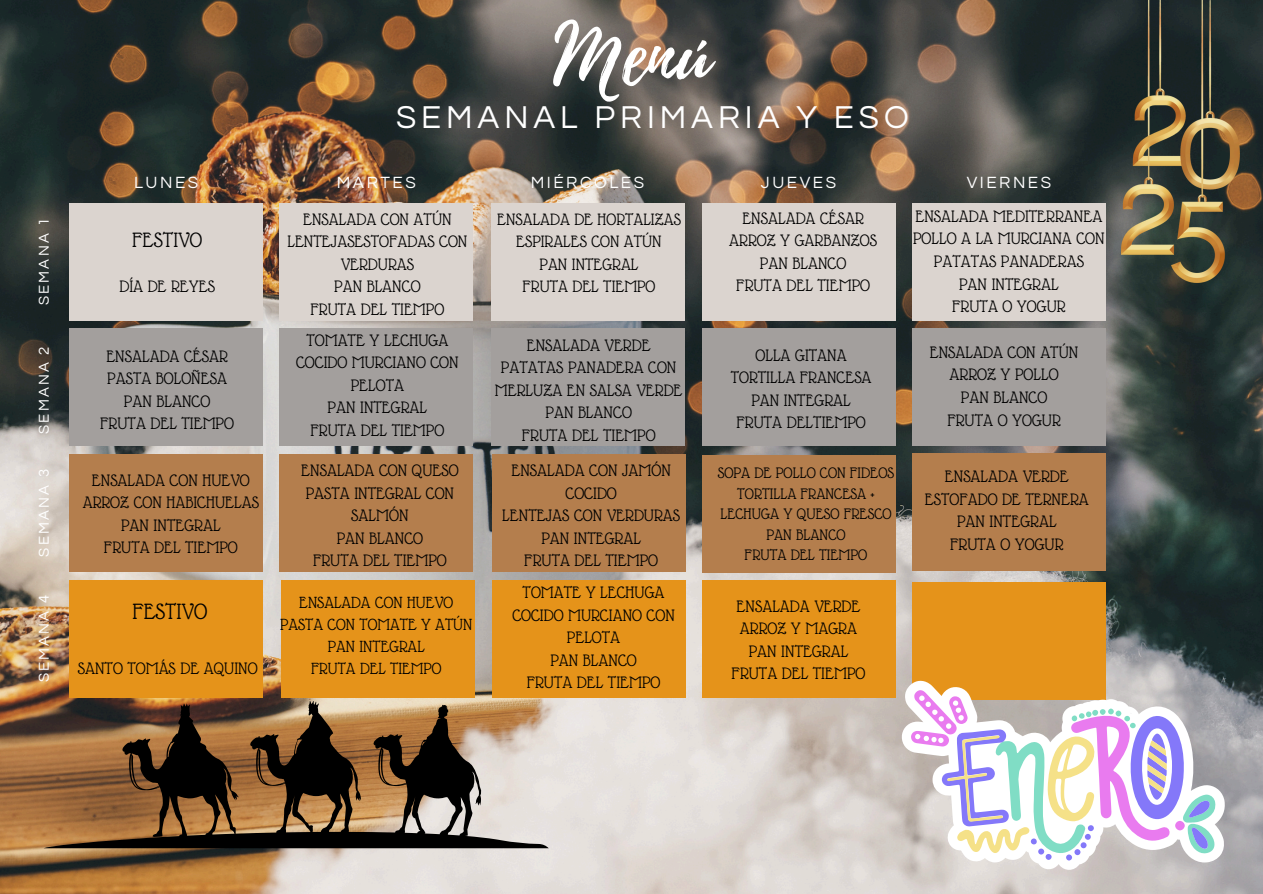
<style>
.page{position:relative;width:1263px;height:894px;background:#fff}
.page>*{position:absolute;margin:0;border:0;box-sizing:border-box;transform-origin:0 0}
.t1{font:83.1px "Playlist Script";color:#fff}
.t2{font:32.85px "Questrial";letter-spacing:.15em;color:#fff}
.t3{font:24px "Glass Antiqua";color:#000}
.t4{font:22.5px "Glass Antiqua";color:#000}
.t5{font:18px/22.5px "Glass Antiqua";color:#000;text-align:center}
.t6{font:17.85px/22.4px "Glass Antiqua";color:#000;text-align:center}
.t7{font:17.55px/21.9px "Glass Antiqua";color:#000;text-align:center}
.t8{font:16.95px "Questrial";letter-spacing:.15em;color:#fff}
.t9{font:16.5px/20.5px "Glass Antiqua";color:#000;text-align:center}
.t10{font:14.85px "Questrial";letter-spacing:.15em;color:#fff}
</style>
<div class="page">
<img style="left:0;top:0;width:1263px;height:893px">
<div style="left:69px;top:203px;width:194px;height:117px;background:#dbd4cf"></div>
<div style="left:280px;top:203px;width:193px;height:117px;background:#dbd4cf"></div>
<div style="left:491px;top:203px;width:193px;height:117px;background:#dbd4cf"></div>
<div style="left:702px;top:203px;width:193px;height:117px;background:#dbd4cf"></div>
<div style="left:912px;top:203px;width:193px;height:117px;background:#dbd4cf"></div>
<div style="left:69px;top:329px;width:194px;height:117px;background:#a39f9d"></div>
<div style="left:69px;top:454px;width:194px;height:117px;background:#b47e4d"></div>
<div style="left:69px;top:580px;width:194px;height:117px;background:#e5931a"></div>
<div style="left:280px;top:329px;width:193px;height:117px;background:#a39f9d"></div>
<div style="left:491px;top:329px;width:193px;height:117px;background:#a39f9d"></div>
<div style="left:492px;top:454px;width:194px;height:117px;background:#b47e4d"></div>
<div style="left:280px;top:454px;width:193px;height:117px;background:#b47e4d"></div>
<div style="left:281px;top:580px;width:193px;height:117px;background:#e5931a"></div>
<div style="left:702px;top:329px;width:194px;height:117px;background:#a39f9d"></div>
<div style="left:702px;top:455px;width:193px;height:117px;background:#b47e4d"></div>
<div style="left:492px;top:580px;width:194px;height:117px;background:#e5931a"></div>
<div style="left:912px;top:453px;width:193px;height:117px;background:#b47e4d"></div>
<div style="left:912px;top:328px;width:193px;height:117px;background:#a39f9d"></div>
<div style="left:702px;top:580px;width:193px;height:117px;background:#e5931a"></div>
<div style="left:912px;top:582px;width:193px;height:117px;background:#e5931a"></div>
<svg style="left:44px;top:701px;width:505px;height:147px;background:#7c6248"></svg>
<svg style="left:901px;top:679px;width:325px;height:190px"></svg>
<svg style="left:911px;top:689px;width:305px;height:171px"></svg>
<img style="left:1121px;top:0;width:118px;height:282px">
<h4 class="t10" style="left:37px;top:305px;width:89px;rotate:-90deg">SEMANA 1</h4>
<p class="t10" style="left:37px;top:434px;width:89px;rotate:-90deg">SEMANA 2</p>
<h4 class="t10" style="left:37px;top:556px;width:89px;rotate:-90deg">SEMANA 3</h4>
<h4 class="t10" style="left:37px;top:682px;width:89px;rotate:-90deg">SEMANA 4</h4>
<p class="t1" style="left:553px;top:-3px;width:158px">Menú</p>
<h4 class="t2" style="left:396px;top:101px;width:514px">SEMANAL PRIMARIA Y ESO</h4>
<h2 class="t8" style="left:134px;top:174px;width:66px">LUNES</h2>
<h1 class="t8" style="left:337px;top:174px;width:80px">MARTES</h1>
<h4 class="t8" style="left:531px;top:174px;width:115px">MIÉRCOLES</h4>
<h3 class="t8" style="left:761px;top:174px;width:77px">JUEVES</h3>
<p class="t8" style="left:967px;top:174px;width:86px">VIERNES</p>
<p class="t5" style="left:729px;top:207px;width:149px">ENSALADA CÉSAR<br>ARROZ Y GARBANZOS<br>PAN BLANCO<br>FRUTA DEL TIEMPO</p>
<p class="t5" style="left:287px;top:208px;width:182px">ENSALADA CON ATÚN<br>LENTEJASESTOFADAS CON<br>VERDURAS<br>PAN BLANCO<br>FRUTA DEL TIEMPO</p>
<p class="t5" style="left:296px;top:329px;width:164px">TOMATE Y LECHUGA<br>COCIDO MURCIANO CON<br>PELOTA<br>PAN INTEGRAL<br>FRUTA DEL TIEMPO</p>
<p class="t6" style="left:497px;top:208px;width:185px">ENSALADA DE HORTALIZAS<br>ESPIRALES CON ATÚN<br>PAN INTEGRAL<br>FRUTA DEL TIEMPO</p>
<h4 class="t4" style="left:132px;top:228px;width:72px">FESTIVO</h4>
<h4 class="t5" style="left:119px;top:275px;width:97px">DÍA DE REYES</h4>
<h4 class="t5" style="left:495px;top:333px;width:189px">ENSALADA VERDE<br>PATATAS PANADERA CON<br>MERLUZA EN SALSA VERDE<br>PAN BLANCO<br>FRUTA DEL TIEMPO</h4>
<p class="t5" style="left:502px;top:459px;width:179px">ENSALADA CON JAMÓN<br>COCIDO<br>LENTEJAS CON VERDURAS<br>PAN INTEGRAL<br>FRUTA DEL TIEMPO</p>
<h4 class="t5" style="left:512px;top:581px;width:164px">TOMATE Y LECHUGA<br>COCIDO MURCIANO CON<br>PELOTA<br>PAN BLANCO<br>FRUTA DEL TIEMPO</h4>
<p class="t5" style="left:100px;top:345px;width:135px">ENSALADA CÉSAR<br>PASTA BOLOÑESA<br>PAN BLANCO<br>FRUTA DEL TIEMPO</p>
<h4 class="t5" style="left:731px;top:343px;width:142px">OLLA GITANA<br>TORTILLA FRANCESA<br>PAN INTEGRAL<br>FRUTA DELTIEMPO</h4>
<h4 class="t5" style="left:83px;top:468px;width:178px">ENSALADA CON HUEVO<br>ARROZ CON HABICHUELAS<br>PAN INTEGRAL<br>FRUTA DEL TIEMPO</h4>
<p class="t5" style="left:301px;top:459px;width:159px">ENSALADA CON QUESO<br>PASTA INTEGRAL CON<br>SALMÓN<br>PAN BLANCO<br>FRUTA DEL TIEMPO</p>
<p class="t9" style="left:718px;top:462px;width:178px">SOPA DE POLLO CON FIDEOS<br>TORTILLA FRANCESA +<br>LECHUGA Y QUESO FRESCO<br>PAN BLANCO<br>FRUTA DEL TIEMPO</p>
<p class="t7" style="left:280px;top:591px;width:194px">ENSALADA CON HUEVO<br>PASTA CON TOMATE Y ATÚN<br>PAN INTEGRAL<br>FRUTA DEL TIEMPO</p>
<h4 class="t5" style="left:732px;top:594px;width:135px">ENSALADA VERDE<br>ARROZ Y MAGRA<br>PAN INTEGRAL<br>FRUTA DEL TIEMPO</h4>
<h4 class="t3" style="left:133px;top:598px;width:76px">FESTIVO</h4>
<h4 class="t5" style="left:78px;top:656px;width:181px">SANTO TOMÁS DE AQUINO</h4>
<p class="t5" style="left:913px;top:205px;width:193px">ENSALADA MEDITERRANEA<br>POLLO A LA MURCIANA CON<br>PATATAS PANADERAS<br>PAN INTEGRAL<br>FRUTA O YOGUR</p>
<h4 class="t5" style="left:930px;top:341px;width:150px">ENSALADA CON ATÚN<br>ARROZ Y POLLO<br>PAN BLANCO<br>FRUTA O YOGUR</h4>
<p class="t5" style="left:925px;top:465px;width:166px">ENSALADA VERDE<br>ESTOFADO DE TERNERA<br>PAN INTEGRAL<br>FRUTA O YOGUR</p>
</div>
